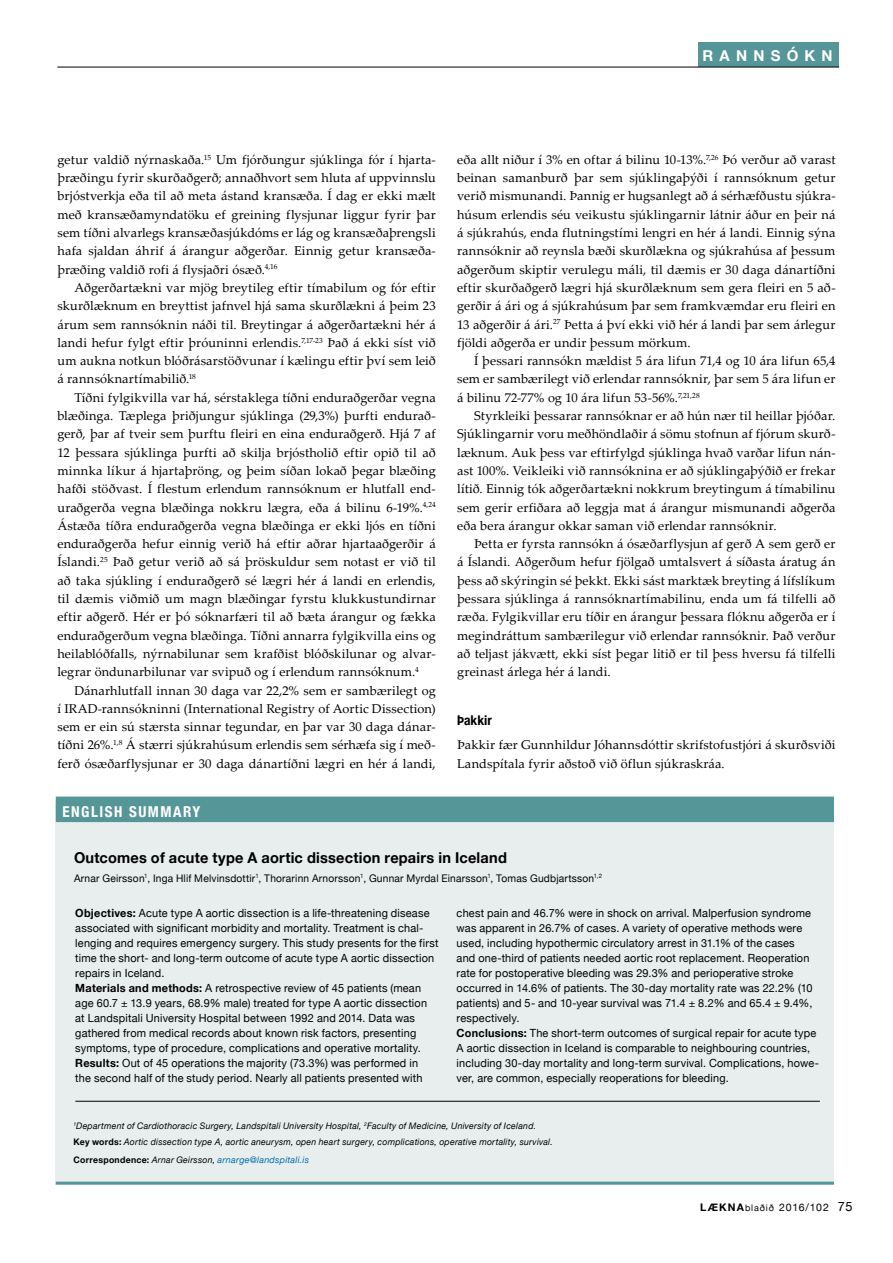
<style>
.page{position:relative;width:893px;height:1263px;background:#fff}
.page>*{position:absolute;margin:0;border:0;box-sizing:border-box;transform-origin:0 0}
.t1{font:700 15px "Helvetica Neue";letter-spacing:.015em;color:#000}
.t2{font:700 condensed 15px "Helvetica Neue";letter-spacing:.1em;color:#fff}
.t3{font:700 15px "Helvetica Neue";letter-spacing:.415em;color:#fff}
.t4{font:700 condensed 13.5px "Helvetica Neue";color:#000}
.t5{font:12.75px/18.3px "Palatino Linotype";letter-spacing:.015em;color:#000;text-align:justify}
.t6{font:11.25px/15px "Helvetica Neue";letter-spacing:.02em;color:#000}
.t7{font:10.5px "Helvetica Neue";letter-spacing:.02em;color:#000}
.t8{font:italic 9px/16.2px "Helvetica Neue";letter-spacing:.025em;color:#000}
.t9{font:italic 9px "Helvetica Neue";letter-spacing:.03em;color:#006eab}
.s1{font-weight:700}
.s2{font-weight:700;font-style:normal}
.s3{font-weight:700;font-style:normal;color:#000}
.s4{color:#000}
.s5{font-size:9px}
.s6{font-size:12.75px}
</style>
<div class="page">
<div style="left:698px;top:42px;width:141px;height:25px;background:#559698"></div>
<hr style="left:57px;top:67px;width:782px;height:1px;background:#000">
<div style="left:56px;top:801px;width:778px;height:383px;background:#e8eded"></div>
<div style="left:57px;top:797px;width:776px;height:24px;background:#559698"></div>
<div style="left:56px;top:796px;width:778px;height:26px;border:2px solid #559698"></div>
<hr style="left:75px;top:1101px;width:745px;height:1px;background:#000">
<hr style="left:56px;top:1181px;width:778px;height:3px;background:#559698">
<p class="t3" style="left:702px;top:43px;width:132px">RANNSÓKN</p>
<p class="t5" style="left:57px;top:150px;width:380px">getur valdið nýrnaskaða.<sup>15</sup> Um fjórðungur sjúklinga fór í hjarta&shy;þræðingu fyrir skurðaðgerð; annaðhvort sem hluta af uppvinnslu brjóstverkja eða til að meta ástand kransæða. Í dag er ekki mælt með kransæðamyndatöku ef greining flysjunar liggur fyrir þar sem tíðni alvarlegs kransæðasjúkdóms er lág og kransæðaþrengsli hafa sjaldan áhrif á árangur aðgerðar. Einnig getur kransæða&shy;þræðing valdið rofi á flysjaðri ósæð.<sup>4,16</sup></p>
<p class="t5" style="left:57px;top:278px;width:380px;text-indent:17px">Aðgerðartækni var mjög breytileg eftir tímabilum og fór eftir skurðlæknum en breyttist jafnvel hjá sama skurðlækni á þeim 23 árum sem rannsóknin náði til. Breytingar á aðgerðartækni hér á landi hefur fylgt eftir þróuninni erlendis.<sup>7,17-23</sup> Það á ekki síst við um aukna notkun blóðrásarstöðvunar í kælingu eftir því sem leið á rannsóknartímabilið.<sup>18</sup></p>
<p class="t5" style="left:57px;top:388px;width:380px;text-indent:17px">Tíðni fylgikvilla var há, sérstaklega tíðni enduraðgerðar vegna blæðinga. Tæplega þriðjungur sjúklinga (29,3%) þurfti endurað&shy;gerð, þar af tveir sem þurftu fleiri en eina enduraðgerð. Hjá 7 af 12 þessara sjúklinga þurfti að skilja brjóstholið eftir opið til að minnka líkur á hjartaþröng, og þeim síðan lokað þegar blæðing hafði stöðvast. Í flestum erlendum rannsóknum er hlutfall end&shy;uraðgerða vegna blæðinga nokkru lægra, eða á bilinu 6-19%.<sup>4,24<br></sup>Ástæða tíðra enduraðgerða vegna blæðinga er ekki ljós en tíðni enduraðgerða hefur einnig verið há eftir aðrar hjartaaðgerðir á Íslandi.<sup>25</sup> Það getur verið að sá þröskuldur sem notast er við til að taka sjúkling í enduraðgerð sé lægri hér á landi en erlendis, til dæmis viðmið um magn blæðingar fyrstu klukkustundirnar eftir aðgerð. Hér er þó sóknarfæri til að bæta árangur og fækka enduraðgerðum vegna blæðinga. Tíðni annarra fylgikvilla eins og heilablóðfalls, nýrnabilunar sem krafðist blóðskilunar og alvar&shy;legrar öndunarbilunar var svipuð og í erlendum rannsóknum.<sup>4</sup></p>
<p class="t5" style="left:57px;top:681px;width:380px;text-indent:17px">Dánarhlutfall innan 30 daga var 22,2% sem er sambærilegt og í IRAD-rannsókninni (International Registry of Aortic Dissection) sem er ein sú stærsta sinnar tegundar, en þar var 30 daga dánar&shy;tíðni 26%.<sup>1,8</sup> Á stærri sjúkrahúsum erlendis sem sérhæfa sig í með&shy;ferð ósæðarflysjunar er 30 daga dánartíðni lægri en hér á landi,</p>
<p class="t2" style="left:62px;top:799px;width:139px">ENGLISH SUMMARY</p>
<p class="t5" style="left:457px;top:150px;width:380px">eða allt niður í 3% en oftar á bilinu 10-13%.<sup>7,26</sup> Þó verður að varast beinan samanburð þar sem sjúklingaþýði í rannsóknum getur verið mismunandi. Þannig er hugsanlegt að á sérhæfðustu sjúkra&shy;húsum erlendis séu veikustu sjúklingarnir látnir áður en þeir ná á sjúkrahús, enda flutningstími lengri en hér á landi. Einnig sýna rannsóknir að reynsla bæði skurðlækna og sjúkrahúsa af þessum aðgerðum skiptir verulegu máli, til dæmis er 30 daga dánartíðni eftir skurðaðgerð lægri hjá skurðlæknum sem gera fleiri en 5 að&shy;gerðir á ári og á sjúkrahúsum þar sem framkvæmdar eru fleiri en 13 aðgerðir á ári.<sup>27</sup> Þetta á því ekki við hér á landi þar sem árlegur fjöldi aðgerða er undir þessum mörkum.</p>
<p class="t5" style="left:457px;top:351px;width:380px;text-indent:17px">Í þessari rannsókn mældist 5 ára lifun 71,4 og 10 ára lifun 65,4 sem er sambærilegt við erlendar rannsóknir, þar sem 5 ára lifun er á bilinu 72-77% og 10 ára lifun 53-56%.<sup>7,21,28</sup></p>
<p class="t5" style="left:457px;top:406px;width:380px;text-indent:17px">Styrkleiki þessarar rannsóknar er að hún nær til heillar þjóðar.<br>Sjúklingarnir voru meðhöndlaðir á sömu stofnun af fjórum skurð&shy;læknum. Auk þess var eftirfylgd sjúklinga hvað varðar lifun nán&shy;ast 100%. Veikleiki við rannsóknina er að sjúklingaþýðið er frekar lítið. Einnig tók aðgerðartækni nokkrum breytingum á tímabilinu sem gerir erfiðara að leggja mat á árangur mismunandi aðgerða eða bera árangur okkar saman við erlendar rannsóknir.</p>
<p class="t5" style="left:457px;top:534px;width:380px;text-indent:17px">Þetta er fyrsta rannsókn á ósæðarflysjun af gerð A sem gerð er á Íslandi. Aðgerðum hefur fjölgað umtalsvert á síðasta áratug án þess að skýringin sé þekkt. Ekki sást marktæk breyting á lífslíkum þessara sjúklinga á rannsóknartímabilinu, enda um fá tilfelli að ræða. Fylgikvillar eru tíðir en árangur þessara flóknu aðgerða er í megindráttum sambærilegur við erlendar rannsóknir. Það verður að teljast jákvætt, ekki síst þegar litið er til þess hversu fá tilfelli greinast árlega hér á landi.</p>
<p class="t4" style="left:457px;top:709px;width:36px">Þakkir</p>
<p class="t5" style="left:457px;top:735px;width:380px">Þakkir fær Gunnhildur Jóhannsdóttir skrifstofustjóri á skurðsviði<br>Landspítala fyrir aðstoð við öflun sjúkraskráa.</p>
<p class="t1" style="left:74px;top:845px;width:434px">Outcomes of acute type A aortic dissection repairs in Iceland</p>
<p class="t7" style="left:74px;top:870px;width:530px">Arnar Geirsson<sup>1</sup>, Inga Hlif Melvinsdottir<sup>1</sup>, Thorarinn Arnorsson<sup>1</sup>, Gunnar Myrdal Einarsson<sup>1</sup>, Tomas Gudbjartsson<sup>1,2</sup></p>
<p class="t6" style="left:75px;top:907px;width:365px"><span class="s1">Objectives:</span> Acute type A aortic dissection is a life-threatening disease associated with significant morbidity and mortality. Treatment is chal&shy;lenging and requires emergency surgery. This study presents for the first time the short- and long-term outcome of acute type A aortic dissection repairs in Iceland.<br><span class="s1">Materials and methods:</span> A retrospective review of 45 patients (mean age 60.7 ± 13.9 years, 68.9% male) treated for type A aortic dissection at Landspitali University Hospital between 1992 and 2014. Data was gathered from medical records about known risk factors, presenting symptoms, type of procedure, complications and operative mortality.<br><span class="s1">Results:</span> Out of 45 operations the majority (73.3%) was performed in<br>the second half of the study period. Nearly all patients presented with</p>
<p class="t6" style="left:457px;top:906px;width:364px">chest pain and 46.7% were in shock on arrival. Malperfusion syndrome was apparent in 26.7% of cases. A variety of operative methods were used, including hypothermic circulatory arrest in 31.1% of the cases<br>and one-third of patients needed aortic root replacement. Reoperation rate for postoperative bleeding was 29.3% and perioperative stroke occurred in 14.6% of patients. The 30-day mortality rate was 22.2% (10 patients) and 5- and 10-year survival was 71.4 ± 8.2% and 65.4 ± 9.4%, respectively.<br><span class="s1">Conclusions:</span> The short-term outcomes of surgical repair for acute type A aortic dissection in Iceland is comparable to neighbouring countries, including 30-day mortality and long-term survival. Complications, howe&shy;ver, are common, especially reoperations for bleeding.</p>
<p class="t8" style="left:74px;top:1118px;width:481px"><sup>1</sup>Department of Cardiothoracic Surgery, Landspitali University Hospital, <sup>2</sup>Faculty of Medicine, University of Iceland.<br><span class="s2">Key words:</span> Aortic dissection type A, aortic aneurysm, open heart surgery, complications, operative mortality, survival.</p>
<p class="t9" style="left:74px;top:1153px;width:237px"><span class="s3">Correspondence:</span> <span class="s4">Arnar Geirsson,</span> arnarge@landspitali.is</p>
<p class="t7" style="left:700px;top:1200px;width:154px"><span class="s1">LÆKNA</span><span class="s5">blaðið</span> 2016/102 <span class="s6">75</span></p>
</div>
